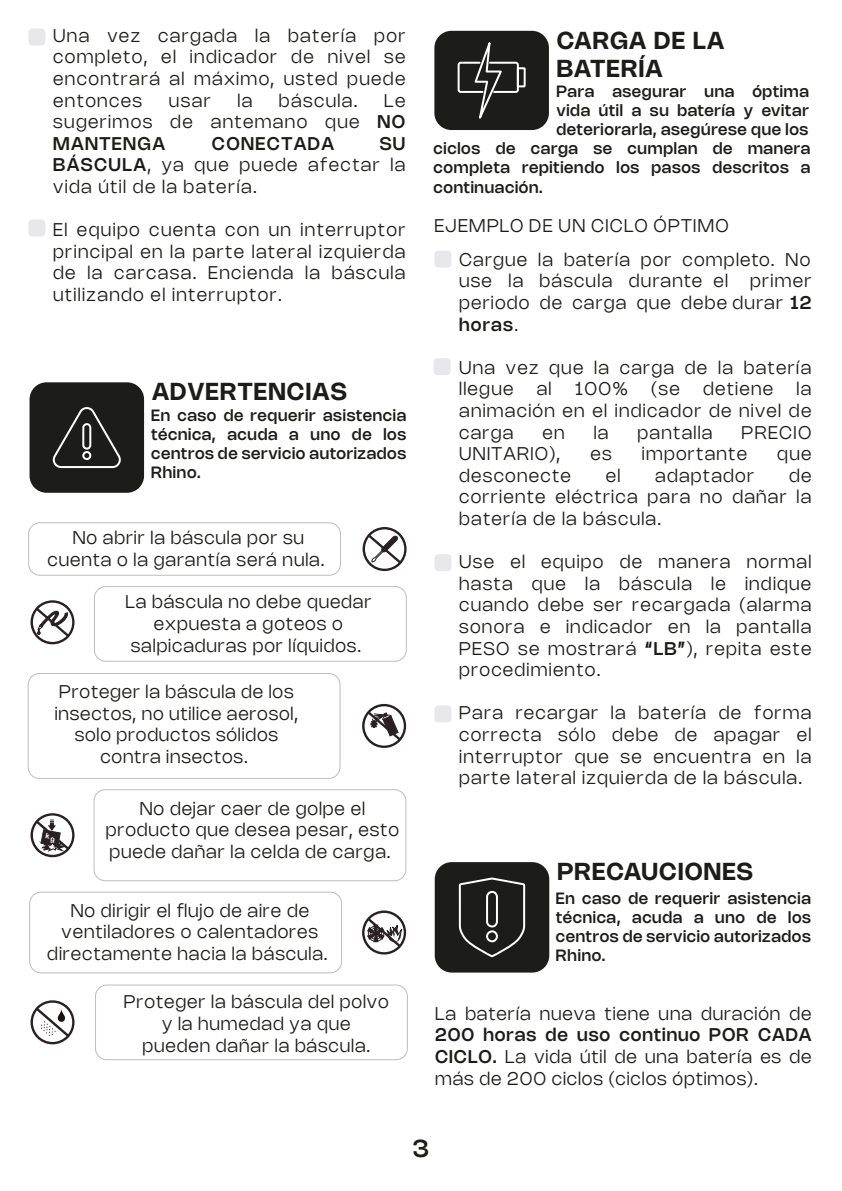
<style>
.page{position:relative;width:842px;height:1191px;background:#fff}
.page>*{position:absolute;margin:0;border:0;box-sizing:border-box;transform-origin:0 0}
.t1{font:600 24px/28px "Nohemi";letter-spacing:.05em;color:#1c1c1a}
.t2{font:500 24px "Nohemi";color:#1c1c1a}
.t3{font:300 18px/21.6px "Nohemi";letter-spacing:.07em;color:#1c1c1a;text-align:justify}
.t4{font:300 18px/21.6px "Nohemi";letter-spacing:.05em;color:#1c1c1a;text-align:center}
.t5{font:300 18px/21.6px "Nohemi";letter-spacing:.045em;color:#1c1c1a;text-align:center}
.t6{font:500 18px "Nohemi";letter-spacing:.075em;color:#1c1c1a}
.t7{font:500 16px/19.2px "Nohemi";letter-spacing:.04em;color:#1c1c1a;text-align:justify}
.s1{font-weight:500}
</style>
<div class="page">
<div style="left:434px;top:31px;width:115px;height:99px;background:#1c1c1a;border-radius:17px"></div>
<svg style="left:457px;top:42px;width:69px;height:77px"></svg>
<div style="left:434px;top:251px;width:17px;height:17px;background:#e8e8eb;border-radius:4px"></div>
<div style="left:434px;top:358px;width:17px;height:17px;background:#e8e8eb;border-radius:4px"></div>
<div style="left:28px;top:29px;width:17px;height:17px;background:#e8e8eb;border-radius:4px"></div>
<div style="left:28px;top:219px;width:17px;height:17px;background:#e8e8eb;border-radius:4px"></div>
<div style="left:434px;top:554px;width:17px;height:17px;background:#e8e8eb;border-radius:4px"></div>
<div style="left:434px;top:705px;width:17px;height:17px;background:#e8e8eb;border-radius:4px"></div>
<div style="left:435px;top:862px;width:114px;height:110px;background:#1c1c1a;border-radius:17px"></div>
<svg style="left:458px;top:878px;width:68px;height:80px"></svg>
<div style="left:486px;top:930px;width:12px;height:12px;border:2px solid #fff;border-radius:50%"></div>
<div style="left:29px;top:892px;width:313px;height:81px;border:1px solid #bdbdc0;border-radius:11px"></div>
<div style="left:95px;top:984px;width:313px;height:76px;border:1px solid #bdbdc0;border-radius:11px"></div>
<svg style="left:362px;top:910px;width:44px;height:44px"></svg>
<svg style="left:363px;top:527px;width:44px;height:44px"></svg>
<div style="left:28px;top:522px;width:313px;height:53px;border:1px solid #bdbdc0;border-radius:11px"></div>
<div style="left:94px;top:586px;width:313px;height:75px;border:1px solid #bdbdc0;border-radius:11px"></div>
<div style="left:94px;top:789px;width:312px;height:92px;border:1px solid #bdbdc0;border-radius:11px"></div>
<div style="left:28px;top:673px;width:312px;height:105px;border:1px solid #bdbdc0;border-radius:11px"></div>
<svg style="left:362px;top:704px;width:44px;height:44px"></svg>
<svg style="left:31px;top:1000px;width:44px;height:44px"></svg>
<svg style="left:31px;top:600px;width:44px;height:44px"></svg>
<div style="left:30px;top:382px;width:114px;height:111px;background:#1c1c1a;border-radius:17px"></div>
<svg style="left:52px;top:407px;width:69px;height:62px"></svg>
<svg style="left:31px;top:813px;width:44px;height:44px"></svg>
<p class="t3" style="left:53px;top:26px;width:354px">Una vez cargada la batería por completo, el indicador de nivel se encontrará al máximo, usted puede entonces</p>
<p class="t3" style="left:169px;top:90px;width:43px">usar</p>
<p class="t3" style="left:237px;top:90px;width:16px">la</p>
<p class="t3" style="left:279px;top:90px;width:80px">báscula.</p>
<p class="t3" style="left:53px;top:90px;width:354px;text-indent:331px">Le sugerimos de antemano que <span class="s1">NO MANTENGA</span></p>
<p class="t3" style="left:53px;top:134px;width:354px;text-indent:327px"><span class="s1">SU BÁSCULA</span>, ya que puede afectar la vida útil de la batería.</p>
<p class="t3" style="left:53px;top:220px;width:354px">El equipo cuenta con un interruptor principal en la parte lateral izquierda de la carcasa. Encienda la báscula utilizando el interruptor.</p>
<p class="t6" style="left:212px;top:135px;width:124px">CONECTADA</p>
<h1 class="t1" style="left:152px;top:379px;width:196px">ADVERTENCIAS</h1>
<p class="t7" style="left:151px;top:406px;width:257px">En caso de requerir asistencia técnica, acuda a uno de los centros de servicio autorizados Rhino.</p>
<p class="t4" style="left:48px;top:528px;width:278px">No abrir la báscula por su cuenta o la garantía será nula.</p>
<p class="t4" style="left:125px;top:592px;width:248px">La báscula no debe quedar expuesta a goteos o salpicaduras por líquidos.</p>
<p class="t5" style="left:55px;top:682px;width:245px">Proteger la báscula de los insectos, no utilice aerosol, solo productos sólidos contra insectos.</p>
<p class="t4" style="left:106px;top:798px;width:295px">No dejar caer de golpe el producto que desea pesar, esto puede dañar la celda de carga.</p>
<p class="t4" style="left:47px;top:900px;width:282px">No dirigir el flujo de aire de ventiladores o calentadores directamente hacia la báscula.</p>
<p class="t4" style="left:124px;top:992px;width:266px">Proteger la báscula del polvo y la humedad ya que<br>pueden dañar la báscula.</p>
<h1 class="t1" style="left:557px;top:27px;width:169px">CARGA DE LA<br>BATERÍA</h1>
<p class="t7" style="left:556px;top:83px;width:254px">Para asegurar una óptima</p>
<p class="t7" style="left:556px;top:102px;width:254px">vida útil a su batería y evitar</p>
<p class="t7" style="left:556px;top:121px;width:253px">deteriorarla, asegúrese que los</p>
<p class="t7" style="left:434px;top:140px;width:378px">ciclos de carga se cumplan de manera</p>
<p class="t7" style="left:434px;top:159px;width:378px">completa repitiendo los pasos descritos a</p>
<p class="t7" style="left:434px;top:178px;width:111px">continuación.</p>
<p class="t3" style="left:434px;top:216px;width:296px">EJEMPLO DE UN CICLO ÓPTIMO</p>
<p class="t3" style="left:459px;top:249px;width:354px">Cargue la batería por completo. No use la báscula durante el primer periodo de carga que debe durar <span class="s1">12 horas</span>.</p>
<p class="t3" style="left:459px;top:357px;width:354px">Una vez que la carga de la batería llegue</p>
<p class="t3" style="left:537px;top:379px;width:16px">al</p>
<p class="t3" style="left:575px;top:379px;width:54px">100%</p>
<p class="t3" style="left:651px;top:379px;width:30px">(se</p>
<p class="t3" style="left:703px;top:379px;width:72px">detiene</p>
<p class="t3" style="left:459px;top:379px;width:354px;text-indent:337px">la animación en el indicador de nivel de carga</p>
<p class="t3" style="left:543px;top:422px;width:24px">en</p>
<p class="t3" style="left:594px;top:422px;width:16px">la</p>
<p class="t3" style="left:638px;top:422px;width:76px">pantalla</p>
<p class="t3" style="left:742px;top:422px;width:71px">PRECIO</p>
<p class="t3" style="left:459px;top:444px;width:103px">UNITARIO),</p>
<p class="t3" style="left:590px;top:444px;width:23px">es</p>
<p class="t3" style="left:642px;top:444px;width:107px">importante</p>
<p class="t3" style="left:777px;top:444px;width:36px">que</p>
<p class="t3" style="left:459px;top:465px;width:113px">desconecte</p>
<p class="t3" style="left:606px;top:465px;width:16px">el</p>
<p class="t3" style="left:655px;top:465px;width:100px">adaptador</p>
<p class="t3" style="left:459px;top:465px;width:354px;text-indent:330px">de corriente eléctrica para no dañar la batería de la báscula.</p>
<p class="t3" style="left:459px;top:552px;width:354px">Use el equipo de manera normal hasta que la báscula le indique cuando debe ser recargada (alarma sonora e indicador en la pantalla PESO se mostrará <span class="s1">“LB”</span>), repita este procedimiento.</p>
<p class="t3" style="left:459px;top:703px;width:354px">Para recargar la batería de forma correcta sólo debe de apagar el interruptor que se encuentra en la parte lateral izquierda de la báscula.</p>
<h1 class="t1" style="left:557px;top:859px;width:197px">PRECAUCIONES</h1>
<p class="t7" style="left:556px;top:889px;width:257px">En caso de requerir asistencia técnica, acuda a uno de los centros de servicio autorizados Rhino.</p>
<p class="t4" style="left:435px;top:1003px;width:378px">La batería nueva tiene una duración de</p>
<p class="t3" style="left:435px;top:1025px;width:378px"><span class="s1">200 horas de uso continuo POR CADA CICLO.</span> La vida útil de una batería es de más de 200 ciclos (ciclos óptimos).</p>
<h1 class="t2" style="left:413px;top:1136px;width:18px">3</h1>
</div>
